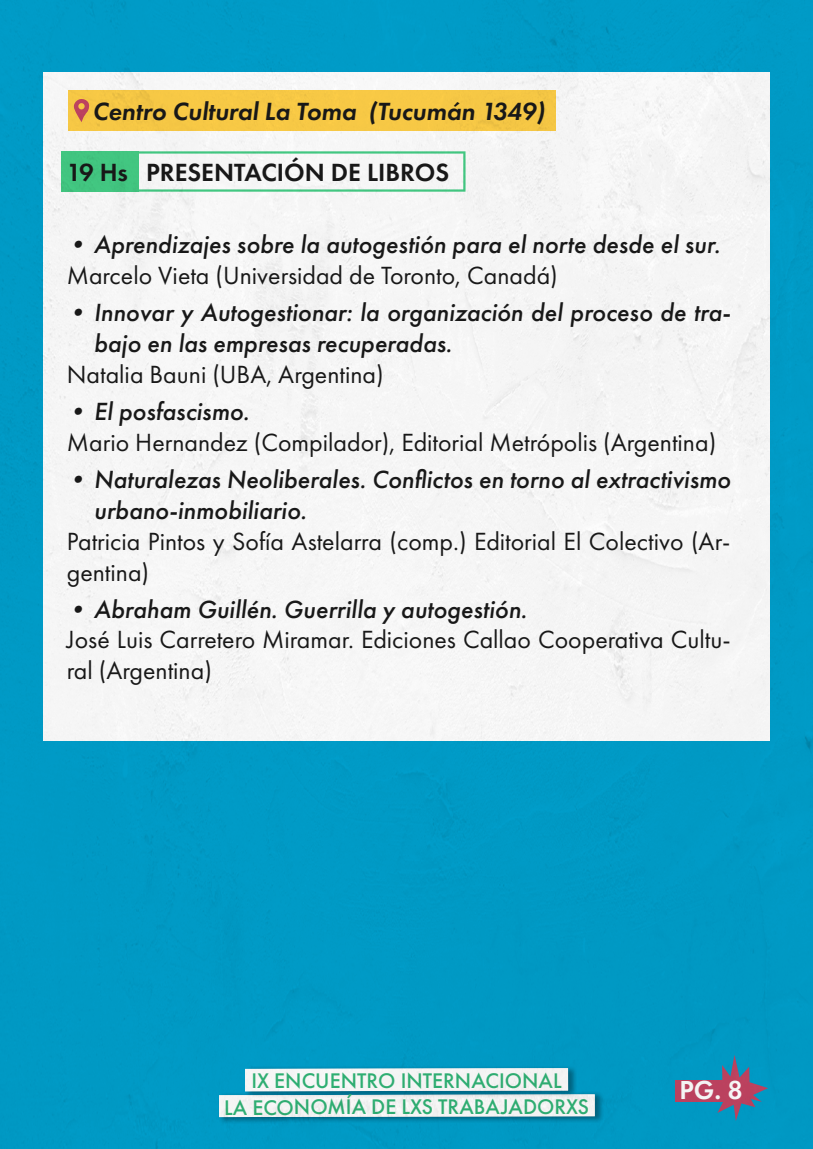
<style>
.page{position:relative;width:813px;height:1149px;background:#fff}
.page>*{position:absolute;margin:0;border:0;box-sizing:border-box;transform-origin:0 0}
.t1{font:600 27px "Futura PT";color:#fff}
.t2{font:italic 500 25.8px/31px "Futura PT";color:#1a1a1a}
.t3{font:25.8px/31px "Futura PT";color:#1a1a1a}
.t4{font:italic 600 25.8px "Futura PT";color:#1a1a1a}
.t5{font:600 25.8px "Futura PT";color:#1a1a1a}
.t6{font:500 21.98px/26.3px "Futura PT";letter-spacing:-.005em;color:#31b577;text-align:center}
</style>
<div class="page">
<img style="left:0;top:0;width:812px;height:1148px">
<p class="t4" style="left:92px;top:94px;width:454px">Centro Cultural La Toma (Tucumán 1349)</p>
<p class="t5" style="left:67px;top:156px;width:384px">19 Hs PRESENTACIÓN DE LIBROS</p>
<p class="t2" style="left:64px;top:229px;width:657px">•Aprendizajes sobre la autogestión para el norte desde el sur.</p>
<p class="t3" style="left:67px;top:260px;width:492px">Marcelo Vieta (Universidad de Toronto, Canadá)</p>
<p class="t2" style="left:94px;top:297px;width:638px;text-indent:-29px">•Innovar y Autogestionar: la organización del proceso de tra&shy;bajo en las empresas recuperadas.</p>
<p class="t3" style="left:67px;top:358px;width:318px">Natalia Bauni (UBA, Argentina)</p>
<p class="t2" style="left:64px;top:396px;width:186px">•El posfascismo.</p>
<p class="t3" style="left:67px;top:426px;width:650px">Mario Hernandez (Compilador), Editorial Metrópolis (Argentina)</p>
<p class="t2" style="left:94px;top:464px;width:638px;text-indent:-29px">•Naturalezas Neoliberales. Conflictos en torno al extractivismo urbano-inmobiliario.</p>
<p class="t3" style="left:67px;top:525px;width:664px">Patricia Pintos y Sofía Astelarra (comp.) Editorial El Colectivo (Ar&shy;gentina)</p>
<p class="t2" style="left:65px;top:593px;width:463px">•Abraham Guillén. Guerrilla y autogestión.</p>
<p class="t3" style="left:67px;top:624px;width:665px">José Luis Carretero Miramar. Ediciones Callao Cooperativa Cultu&shy;ral (Argentina)</p>
<p class="t6" style="left:224px;top:1067px;width:366px">IX ENCUENTRO INTERNACIONAL<br>LA ECONOMÍA DE LXS TRABAJADORXS</p>
<p class="t1" style="left:679px;top:1073px;width:65px">PG. 8</p>
</div>
